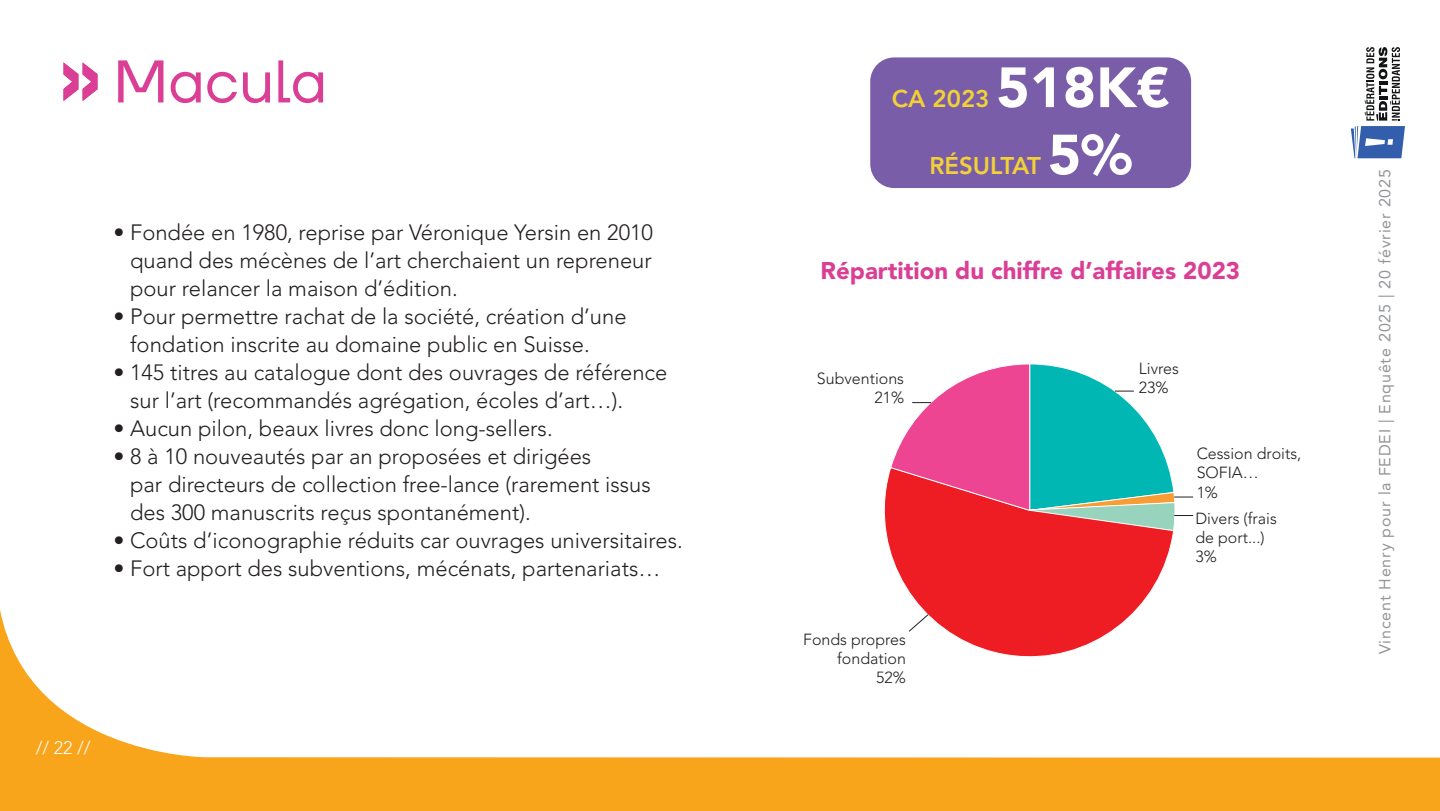
<style>
.page{position:relative;width:1440px;height:811px;background:#fff}
.page>*{position:absolute;margin:0;border:0;box-sizing:border-box;transform-origin:0 0}
.t1{font:60px "TT Firs Neue";color:#da3e95}
.t2{font:900 56px "Avenir LT Std";color:#fff}
.t3{font:900 24px "Avenir LT Std";color:#da3e95}
.t4{font:800 24px "Avenir LT Std";color:#f2d136}
.t5{font:300 22px/28px "Avenir LT Std";color:#231f20}
.t6{font:300 18px "Avenir LT Std";color:#fff}
.t7{font:300 16px/19.2px "Avenir LT Std";color:#231f20}
.t8{font:16px "Avenir LT Std";letter-spacing:.05em;color:#939598}
</style>
<div class="page">
<svg style="left:0;top:610px;width:1440px;height:200px"></svg>
<svg style="left:1351px;top:126px;width:54px;height:32px;background:#5e81bd"></svg>
<svg style="left:1365px;top:47px;width:35px;height:73px"></svg>
<svg style="left:63px;top:62px;width:35px;height:39px"></svg>
<div style="left:870px;top:57px;width:321px;height:131px;background:#7a5da8;border-radius:24px"></div>
<svg style="left:875px;top:474px;width:300px;height:192px"></svg>
<svg style="left:889px;top:364px;width:304px;height:167px"></svg>
<svg style="left:908px;top:613px;width:21px;height:19px"></svg>
<h1 class="t1" style="left:113px;top:41px;width:215px">Macula</h1>
<p class="t5" style="left:130px;top:218px;width:524px;text-align:justify;text-indent:-17px">• Fondée en 1980, reprise par Véronique Yersin en 2010 quand des mécènes de l’art cherchaient un repreneur pour relancer la maison d’édition.</p>
<p class="t5" style="left:130px;top:302px;width:498px;text-indent:-17px">• Pour permettre rachat de la société, création d’une fondation inscrite au domaine public en Suisse.</p>
<p class="t5" style="left:130px;top:358px;width:539px;text-indent:-17px">• 145 titres au catalogue dont des ouvrages de référence sur l’art (recommandés agrégation, écoles d’art…).</p>
<p class="t5" style="left:113px;top:414px;width:441px">• Aucun pilon, beaux livres donc long-sellers.</p>
<p class="t5" style="left:130px;top:442px;width:522px;text-indent:-17px">• 8 à 10 nouveautés par an proposées et dirigées<br>par directeurs de collection free-lance (rarement issus des 300 manuscrits reçus spontanément).</p>
<p class="t5" style="left:113px;top:526px;width:571px">• Coûts d’iconographie réduits car ouvrages universitaires.</p>
<p class="t5" style="left:113px;top:554px;width:549px">• Fort apport des subventions, mécénats, partenariats…</p>
<p class="t6" style="left:36px;top:737px;width:56px">// 22 //</p>
<p class="t4" style="left:892px;top:84px;width:99px">CA 2023</p>
<h2 class="t2" style="left:997px;top:54px;width:175px">518K€</h2>
<p class="t4" style="left:929px;top:152px;width:113px">RÉSULTAT</p>
<h2 class="t2" style="left:1048px;top:121px;width:85px">5%</h2>
<p class="t3" style="left:821px;top:256px;width:421px">Répartition du chiffre d’affaires 2023</p>
<p class="t7" style="left:817px;top:368px;width:89px;text-align:right">Subventions<br>21%</p>
<p class="t7" style="left:1139px;top:358px;width:41px">Livres<br>23%</p>
<p class="t7" style="left:1197px;top:444px;width:106px">Cession droits,<br>SOFIA…<br>1%</p>
<p class="t7" style="left:1195px;top:508px;width:83px">Divers (frais de port...)<br>3%</p>
<p class="t7" style="left:803px;top:629px;width:104px;text-align:right">Fonds propres fondation<br>52%</p>
<p class="t8" style="left:1376px;top:654px;width:486px;rotate:-90deg">Vincent Henry pour la FEDEI | Enquête 2025 | 20 février 2025</p>
</div>
